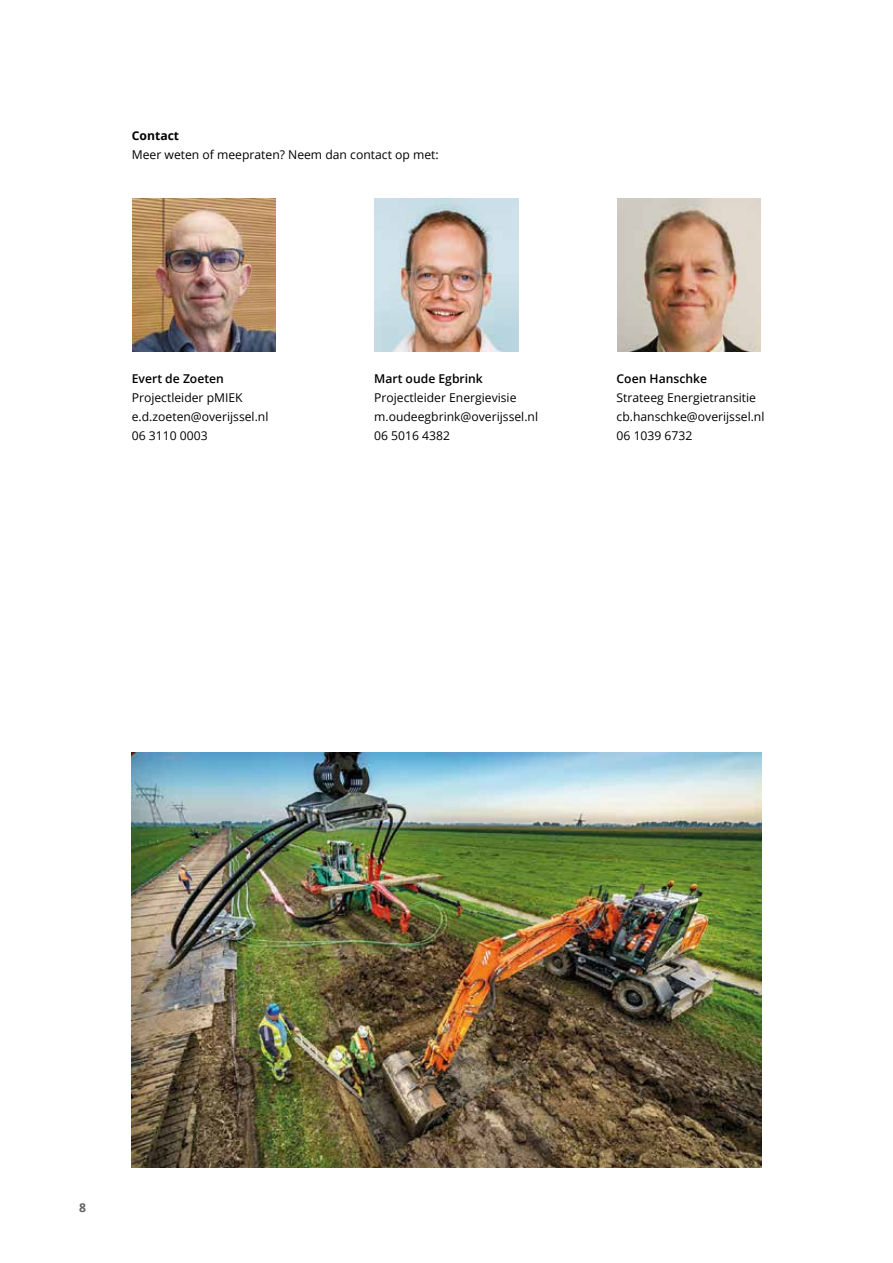
<style>
.page{position:relative;width:893px;height:1263px;background:#fff}
.page>*{position:absolute;margin:0;border:0;box-sizing:border-box;transform-origin:0 0}
.t1{font:12.15px/19.2px "Open Sans";color:#000}
.t2{font:600 12.15px "Open Sans";color:#000}
.t3{font:700 12.15px "Open Sans";color:#000}
.t4{font:700 12.15px "Open Sans";color:#646363}
</style>
<div class="page">
<img style="left:132px;top:753px;width:629px;height:414px">
<img style="left:375px;top:198px;width:143px;height:153px">
<img style="left:617px;top:198px;width:143px;height:153px">
<img style="left:132px;top:198px;width:143px;height:153px">
<p class="t3" style="left:132px;top:127px;width:49px">Contact</p>
<p class="t1" style="left:132px;top:145px;width:308px">Meer weten of meepraten? Neem dan contact op met:</p>
<p class="t2" style="left:132px;top:370px;width:94px">Evert de Zoeten</p>
<p class="t1" style="left:132px;top:387px;width:138px">Projectleider pMIEK e.d.zoeten@overijssel.nl<br>06 3110 0003</p>
<p class="t2" style="left:374px;top:370px;width:110px">Mart oude Egbrink</p>
<p class="t1" style="left:374px;top:388px;width:165px">Projectleider Energievisie m.oudeegbrink@overijssel.nl<br>06 5016 4382</p>
<p class="t2" style="left:617px;top:370px;width:92px">Coen Hanschke</p>
<p class="t1" style="left:617px;top:388px;width:149px">Strateeg Energietransitie cb.hanschke@overijssel.nl<br>06 1039 6732</p>
<p class="t4" style="left:79px;top:1199px;width:8px">8</p>
</div>
